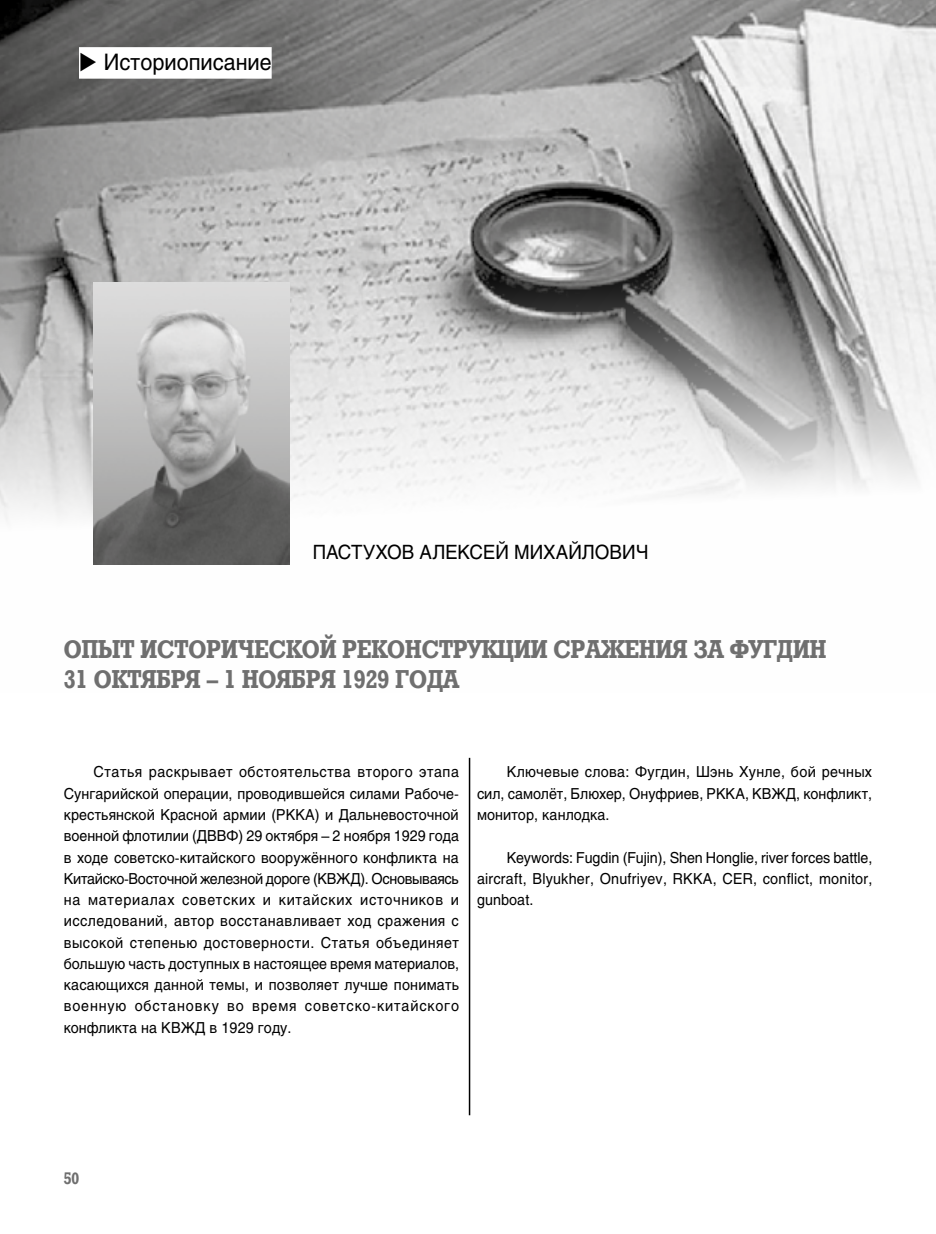
<style>
.page{position:relative;width:936px;height:1234px;background:#fff}
.page>*{position:absolute;margin:0;border:0;box-sizing:border-box;transform-origin:0 0}
.t1{font:700 25.5px/30.6px "Rodeo";color:#6f6f6f;scale:.9 1}
.t2{font:22.5px "Helios";color:#000;scale:.95 1}
.t3{font:19.5px "Helios";color:#000;scale:.95 1}
.t4{font:700 16.5px "Rodeo";color:#6f6f6f;scale:.9 1}
.t5{font:15px/21.3px "Helios";letter-spacing:.005em;color:#000;text-align:justify;scale:.95 1}
</style>
<div class="page">
<img style="left:0;top:0;width:935px;height:565px">
<hr style="left:469px;top:757px;width:1px;height:357px;background:#000">
<img style="left:94px;top:282px;width:195px;height:282px">
<div style="left:79px;top:47px;width:193px;height:32px;background:#fff"></div>
<h2 class="t2" style="left:79px;top:49px;width:204px">◆ Историописание</h2>
<h3 class="t3" style="left:313px;top:540px;width:355px">ПАСТУХОВ АЛЕКСЕЙ МИХАЙЛОВИЧ</h3>
<h1 class="t1" style="left:64px;top:633px;width:848px">ОПЫТ ИСТОРИЧЕСКОЙ РЕКОНСТРУКЦИИ СРАЖЕНИЯ ЗА ФУГДИН<br>31 ОКТЯБРЯ – 1 НОЯБРЯ 1929 ГОДА</h1>
<p class="t5" style="left:64px;top:761px;width:417px;text-indent:30px">Статья раскрывает обстоятельства второго этапа Сунгарийской операции, проводившейся силами Рабоче&shy;крестьянской Красной армии (РККА) и Дальневосточной военной флотилии (ДВВФ) 29 октября – 2 ноября 1929 года в ходе советско-китайского вооружённого конфликта на Китайско-Восточной железной дороге (КВЖД). Основываясь на материалах советских и китайских источников и исследований, автор восстанавливает ход сражения с высокой степенью достоверности. Статья объединяет большую часть доступных в настоящее время материалов, касающихся данной темы, и позволяет лучше понимать военную обстановку во время советско-китайского конфликта на КВЖД в 1929 году.</p>
<p class="t5" style="left:477px;top:761px;width:417px;text-indent:30px">Ключевые слова: Фугдин, Шэнь Хунле, бой речных сил, самолёт, Блюхер, Онуфриев, РККА, КВЖД, конфликт, монитор, канлодка.</p>
<p class="t5" style="left:477px;top:846px;width:417px;text-indent:30px">Keywords: Fugdin (Fujin), Shen Honglie, river forces battle, aircraft, Blyukher, Onufriyev, RKKA, CER, conflict, monitor, gunboat.</p>
<p class="t4" style="left:64px;top:1168px;width:19px">50</p>
</div>
